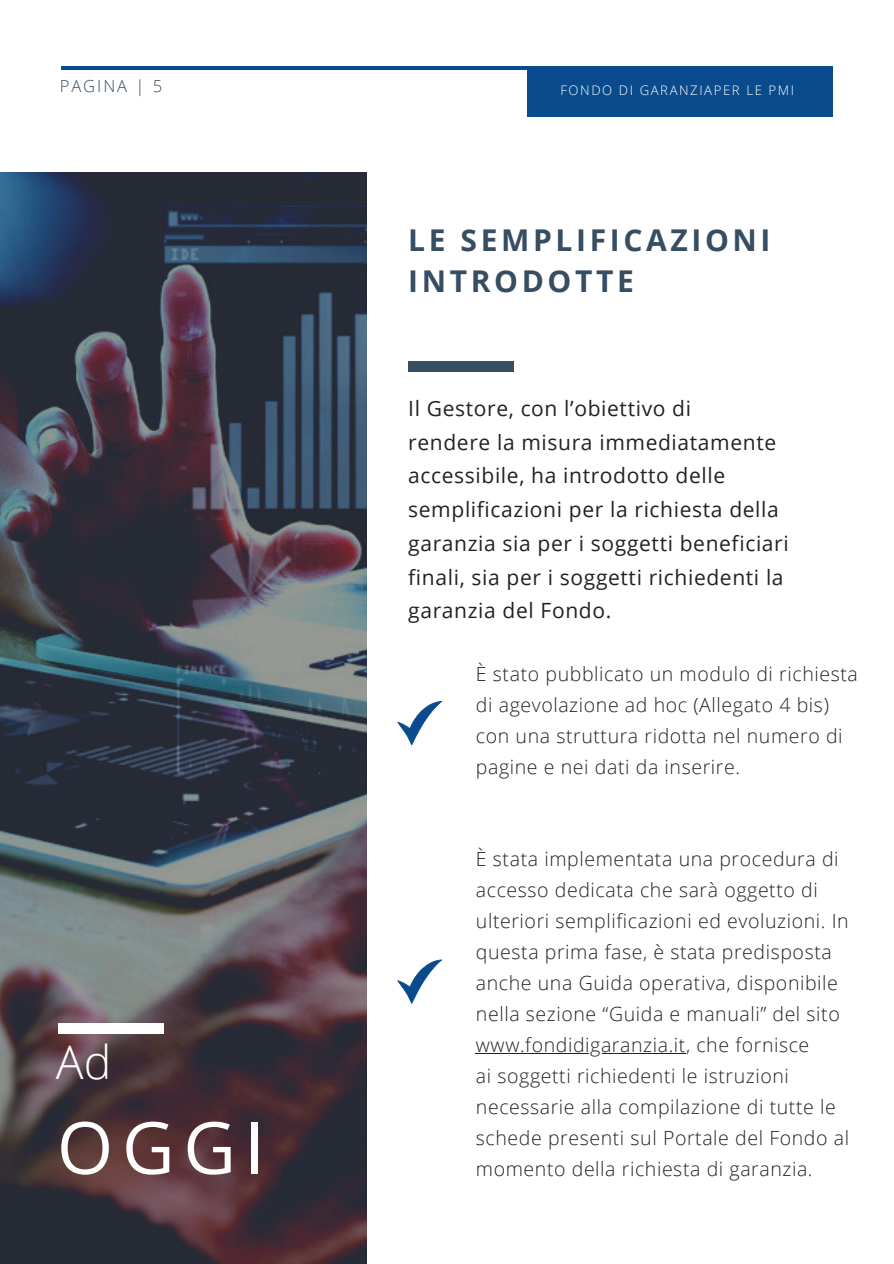
<style>
.page{position:relative;width:894px;height:1264px;background:#fff}
.page>*{position:absolute;margin:0;border:0;box-sizing:border-box;transform-origin:0 0}
.t1{font:72.3px "Open Sans";color:#fff}
.t2{font:300 46.35px "Open Sans";color:#fff}
.t3{font:700 30px/41.7px "Open Sans";letter-spacing:.12em;color:#364d62}
.t4{font:21px/33.8px "Open Sans";letter-spacing:.03em;color:#222}
.t5{font:300 19.5px/30.9px "Open Sans";letter-spacing:.03em;color:#222}
.t6{font:300 16.5px "Open Sans";letter-spacing:.12em;color:#364d62}
.t7{font:300 13.2px "Open Sans";letter-spacing:.12em;color:#fff}
</style>
<div class="page">
<hr style="left:61px;top:66px;width:771px;height:4px;background:#094b8c">
<div style="left:527px;top:70px;width:305px;height:47px;background:#094b8c"></div>
<img style="left:0;top:172px;width:366px;height:1091px">
<div style="left:58px;top:1023px;width:106px;height:10px;background:#fff"></div>
<div style="left:408px;top:361px;width:106px;height:11px;background:#364d62"></div>
<svg style="left:397px;top:701px;width:45px;height:44px"></svg>
<hr style="left:476px;top:1053px;width:209px;height:1px;background:#222">
<svg style="left:397px;top:959px;width:45px;height:44px"></svg>
<p class="t6" style="left:60px;top:74px;width:104px">PAGINA | 5</p>
<h2 class="t2" style="left:56px;top:1029px;width:57px">Ad</h2>
<h1 class="t1" style="left:57px;top:1096px;width:209px">OGGI</h1>
<p class="t7" style="left:560px;top:81px;width:235px">FONDO DI GARANZIAPER LE PMI</p>
<h3 class="t3" style="left:408px;top:218px;width:363px">LE SEMPLIFICAZIONI<br>INTRODOTTE</h3>
<p class="t4" style="left:408px;top:390px;width:382px">Il Gestore, con l’obiettivo di<br>rendere la misura immediatamente accessibile, ha introdotto delle semplificazioni per la richiesta della garanzia sia per i soggetti beneficiari finali, sia per i soggetti richiedenti la garanzia del Fondo.</p>
<p class="t5" style="left:476px;top:657px;width:383px">È stato pubblicato un modulo di richiesta di agevolazione ad hoc (Allegato 4 bis) con una struttura ridotta nel numero di pagine e nei dati da inserire.</p>
<p class="t5" style="left:476px;top:843px;width:374px">È stata implementata una procedura di accesso dedicata che sarà oggetto di ulteriori semplificazioni ed evoluzioni. In questa prima fase, è stata predisposta anche una Guida operativa, disponibile nella sezione “Guida e manuali” del sito www.fondidigaranzia.it, che fornisce<br>ai soggetti richiedenti le istruzioni necessarie alla compilazione di tutte le schede presenti sul Portale del Fondo al momento della richiesta di garanzia.</p>
</div>
